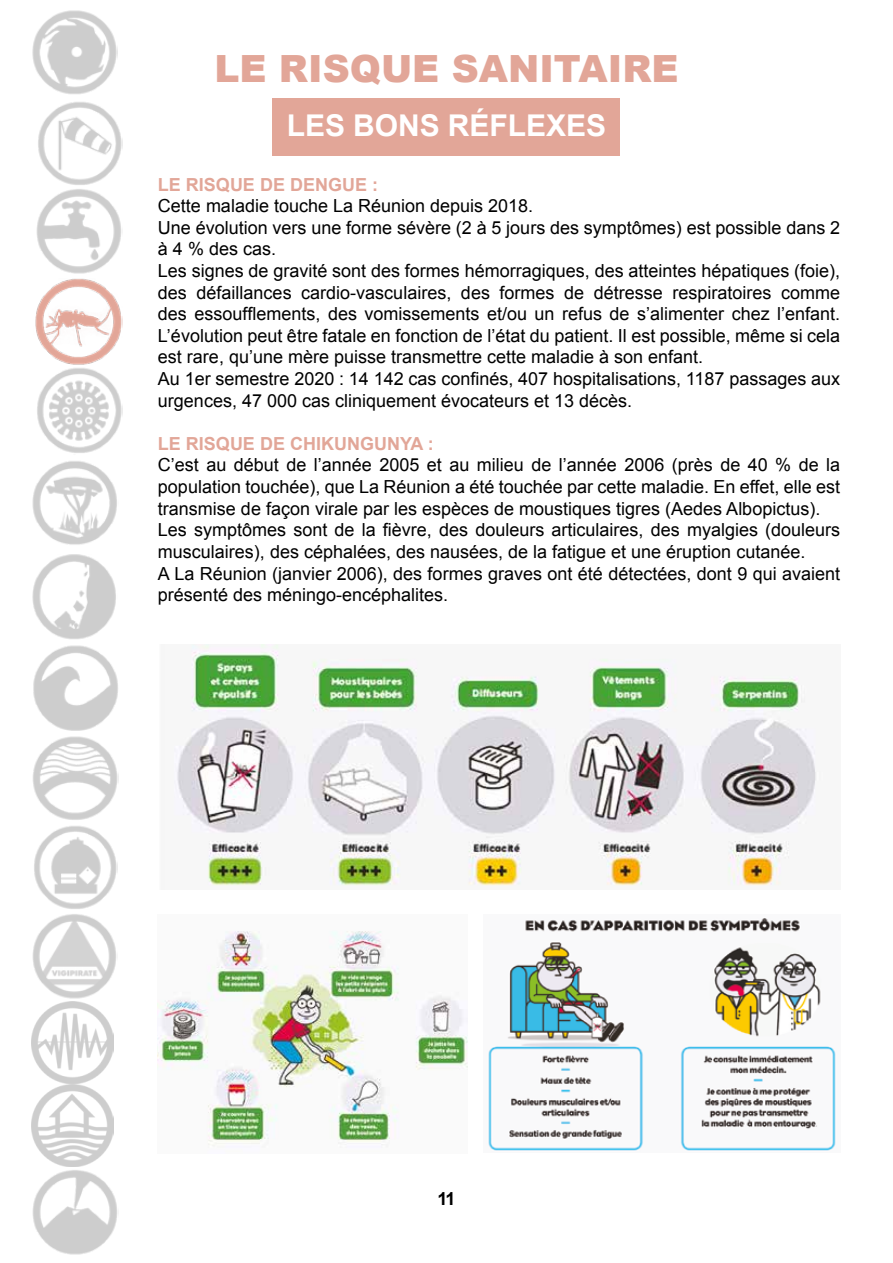
<style>
.page{position:relative;width:893px;height:1263px;background:#fff}
.page>*{position:absolute;margin:0;border:0;box-sizing:border-box;transform-origin:0 0}
.t1{font:900 37.5px "Arial";color:#e2a698}
.t2{font:700 30px "Arial";color:#fff}
.t3{font:18px/21.6px "Arial";color:#000}
.t4{font:700 18px "Arial";color:#e2a698}
.t5{font:700 18px "Arial";color:#000}
</style>
<div class="page">
<div style="left:273px;top:99px;width:347px;height:57px;background:#e2a698"></div>
<img style="left:158px;top:931px;width:310px;height:215px">
<img style="left:488px;top:918px;width:348px;height:233px">
<img style="left:174px;top:644px;width:642px;height:242px">
<img style="left:35px;top:189px;width:88px;height:175px">
<img style="left:32px;top:10px;width:86px;height:84px">
<img style="left:38px;top:102px;width:84px;height:83px">
<img style="left:31px;top:1001px;width:83px;height:165px">
<img style="left:32px;top:461px;width:85px;height:178px">
<img style="left:33px;top:645px;width:85px;height:86px">
<img style="left:32px;top:736px;width:86px;height:263px">
<img style="left:37px;top:364px;width:86px;height:89px">
<img style="left:32px;top:1170px;width:85px;height:85px">
<h1 class="t1" style="left:214px;top:42px;width:466px">LE RISQUE SANITAIRE</h1>
<h2 class="t2" style="left:287px;top:105px;width:321px">LES BONS RÉFLEXES</h2>
<p class="t4" style="left:158px;top:172px;width:222px">LE RISQUE DE DENGUE :</p>
<p class="t3" style="left:158px;top:195px;width:684px">Cette maladie touche La Réunion depuis 2018.<br>Une évolution vers une forme sévère (2 à 5 jours des symptômes) est possible dans 2 à 4 % des cas.<br>Les signes de gravité sont des formes hémorragiques, des atteintes hépatiques (foie), des défaillances cardio-vasculaires, des formes de détresse respiratoires comme des essoufflements, des vomissements et/ou un refus de s’alimenter chez l’enfant.<br>L’évolution peut être fatale en fonction de l’état du patient. Il est possible, même si cela est rare, qu’une mère puisse transmettre cette maladie à son enfant.<br>Au 1er semestre 2020 : 14 142 cas confinés, 407 hospitalisations, 1187 passages aux urgences, 47 000 cas cliniquement évocateurs et 13 décès.</p>
<p class="t4" style="left:158px;top:432px;width:277px">LE RISQUE DE CHIKUNGUNYA :</p>
<p class="t3" style="left:158px;top:454px;width:684px">C’est au début de l’année 2005 et au milieu de l’année 2006 (près de 40 % de la population touchée), que La Réunion a été touchée par cette maladie. En effet, elle est transmise de façon virale par les espèces de moustiques tigres (Aedes Albopictus).<br>Les symptômes sont de la fièvre, des douleurs articulaires, des myalgies (douleurs musculaires), des céphalées, des nausées, de la fatigue et une éruption cutanée.<br>A La Réunion (janvier 2006), des formes graves ont été détectées, dont 9 qui avaient présenté des méningo-encéphalites.</p>
<p class="t5" style="left:437px;top:1187px;width:20px">11</p>
</div>
